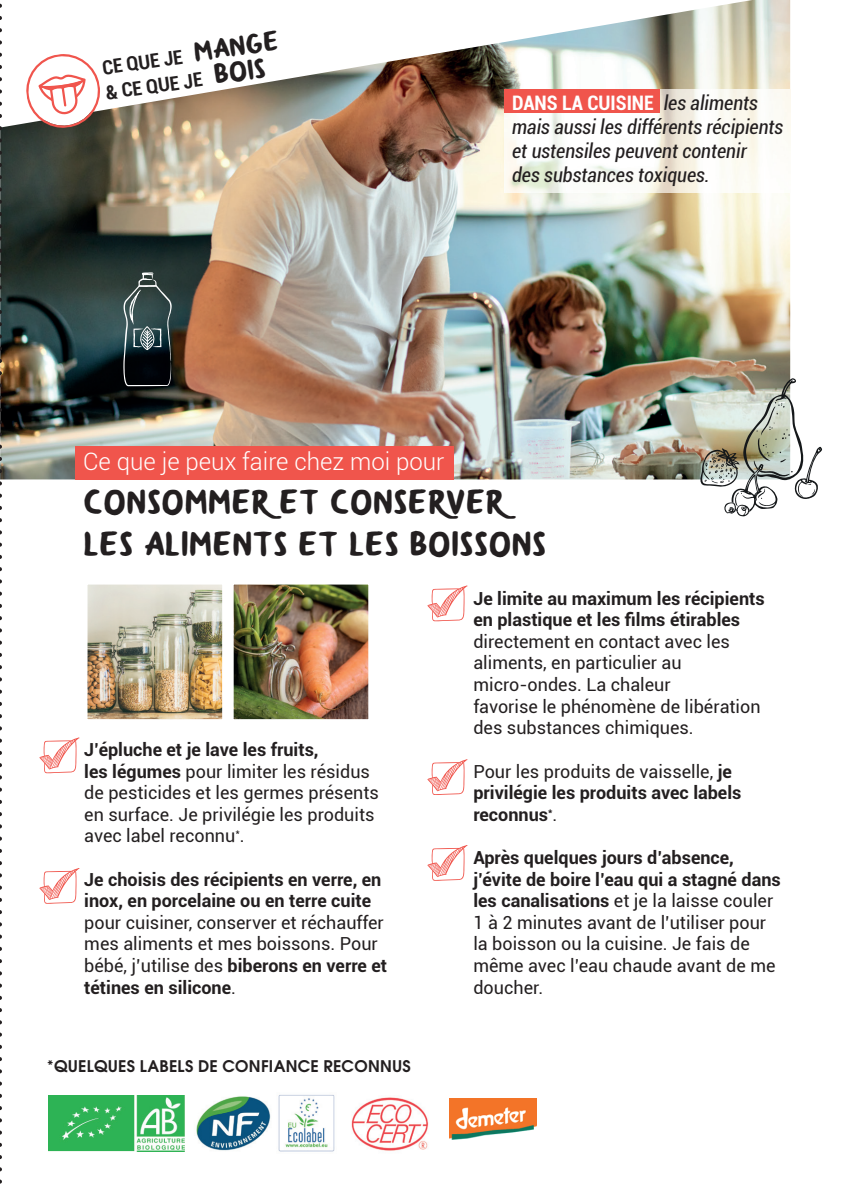
<style>
.page{position:relative;width:851px;height:1191px;background:#fff}
.page>*{position:absolute;margin:0;border:0;box-sizing:border-box;transform-origin:0 0}
.t1{font:30px/42px "Yumaro";color:#231f20}
.t2{font:300 24px "Roboto";color:#fff}
.t3{font:italic condensed 20px/24px "Roboto";color:#231f20}
.t4{font:700 condensed 19.6px/25.2px "Roboto";color:#231f20}
.t5{font:18px/21.6px "Roboto";color:#231f20}
.t6{font:700 18px/21.6px "Roboto";color:#231f20}
.t7{font:700 16px "Te X Gyre Adventor";letter-spacing:.015em;color:#231f20}
.s1{font-family:"Yumaro";font-weight:400;font-stretch:normal;font-size:24.2px}
.s2{font-weight:700;font-style:normal;color:#fff}
.s3{font-weight:700}
.s4{font-weight:400}
</style>
<div class="page">
<img style="left:2px;top:129px;width:788px;height:350px">
<img style="left:234px;top:585px;width:133px;height:133px">
<div style="left:230px;top:581px;width:141px;height:141px;border:3px solid #fff"></div>
<img style="left:88px;top:585px;width:133px;height:133px">
<div style="left:84px;top:581px;width:141px;height:141px;border:3px solid #fff"></div>
<svg style="left:39px;top:737px;width:41px;height:36px"></svg>
<svg style="left:427px;top:759px;width:40px;height:36px"></svg>
<svg style="left:427px;top:845px;width:40px;height:36px"></svg>
<svg style="left:39px;top:868px;width:41px;height:36px"></svg>
<svg style="left:427px;top:585px;width:40px;height:36px"></svg>
<svg style="left:124px;top:273px;width:47px;height:113px;background:#364547"></svg>
<img style="left:504px;top:129px;width:286px;height:63px">
<div style="left:76px;top:446px;width:378px;height:33px;background:#f0554c"></div>
<img style="left:2px;top:0;width:789px;height:129px">
<svg style="left:24px;top:52px;width:78px;height:78px"></svg>
<svg style="left:0;top:3px;width:2px;height:1181px"></svg>
<img style="left:698px;top:378px;width:124px;height:138px">
<img style="left:48px;top:1096px;width:136px;height:55px">
<img style="left:196px;top:1096px;width:75px;height:55px">
<img style="left:278px;top:1094px;width:57px;height:58px">
<img style="left:351px;top:1097px;width:78px;height:54px">
<img style="left:449px;top:1098px;width:87px;height:42px">
<p class="t4" style="left:100px;top:55px;width:180px;rotate:-8deg">CE QUE JE <span class="s1">MANGE </span>&amp; CE QUE JE <span class="s1">BOIS</span></p>
<p class="t3" style="left:512px;top:90px;width:273px"><span class="s2">DANS LA CUISINE</span> les aliments mais aussi les différents récipients et ustensiles peuvent contenir<br>des substances toxiques.</p>
<h2 class="t2" style="left:83px;top:445px;width:363px">Ce que je peux faire chez moi pour</h2>
<h1 class="t1" style="left:83px;top:480px;width:465px">CONSOMMER ET CONSERVER<br>LES ALIMENTS ET LES BOISSONS</h1>
<p class="t5" style="left:84px;top:738px;width:296px"><span class="s3">J’épluche et je lave les fruits,<br>les légumes</span> pour limiter les résidus de pesticides et les germes présents en surface. Je privilégie les produits avec label reconnu<sup>*</sup>.</p>
<p class="t6" style="left:84px;top:867px;width:298px">Je choisis des récipients en verre, en inox, en porcelaine ou en terre cuite</p>
<p class="t5" style="left:84px;top:911px;width:304px">pour cuisiner, conserver et réchauffer mes aliments et mes boissons. Pour bébé, j’utilise des <span class="s3">biberons en verre et tétines en silicone</span>.</p>
<p class="t7" style="left:47px;top:1051px;width:365px">*QUELQUES LABELS DE CONFIANCE RECONNUS</p>
<p class="t6" style="left:473px;top:587px;width:293px">Je limite au maximum les récipients en plastique et les films étirables</p>
<p class="t5" style="left:473px;top:630px;width:289px">directement en contact avec les aliments, en particulier au micro-ondes. La chaleur<br>favorise le phénomène de libération des substances chimiques.</p>
<p class="t6" style="left:473px;top:759px;width:269px"><span class="s4">Pour les produits de vaisselle,</span> je privilégie les produits avec labels reconnus<sup>*</sup><span class="s4">.</span></p>
<p class="t5" style="left:473px;top:846px;width:309px"><span class="s3">Après quelques jours d’absence, j’évite de boire l’eau qui a stagné dans les canalisations</span> et je la laisse couler<br>1 à 2 minutes avant de l’utiliser pour la boisson ou la cuisine. Je fais de même avec l’eau chaude avant de me doucher.</p>
</div>
